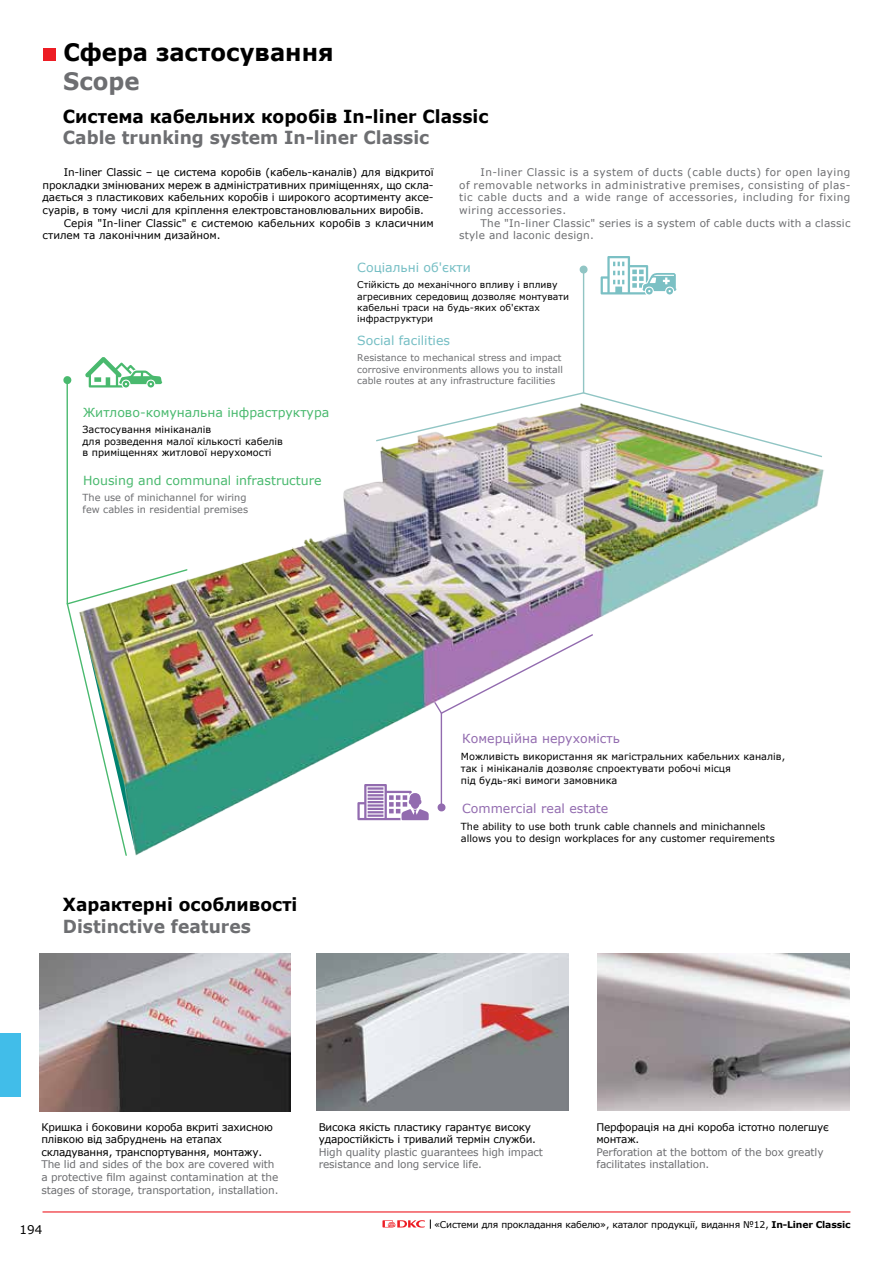
<style>
.page{position:relative;width:893px;height:1263px;background:#fff}
.page>*{position:absolute;margin:0;border:0;box-sizing:border-box;transform-origin:0 0}
.t1{font:700 24px "Verdana";color:#000;scale:.95 1}
.t2{font:700 24px "Verdana";color:#6d6e71;scale:.95 1}
.t3{font:700 18px "Verdana";color:#000;scale:.95 1}
.t4{font:700 18px "Verdana";color:#6d6e71;scale:.95 1}
.t5{font:12.6px "Verdana";color:#49b96e}
.t6{font:12.6px "Verdana";color:#926baf}
.t7{font:12.6px "Verdana";color:#75bec4}
.t8{font:12px "Verdana";color:#000}
.t9{font:10.5px/12.6px "Verdana";letter-spacing:-.01em;color:#000}
.t10{font:10.5px/12.6px "Verdana";letter-spacing:-.01em;color:#6d6e71}
.t11{font:10.5px/12.6px "Verdana";letter-spacing:.02em;color:#6d6e71}
.t12{font:9.75px/11.7px "Verdana";color:#000}
.t13{font:9.75px/11.7px "Verdana";color:#6d6e71}
.t14{font:9.3px/11.1px "Verdana";color:#000}
.t15{font:9.3px/11.1px "Verdana";color:#6d6e71}
.t16{font:9.3px "Verdana";letter-spacing:-.02em;color:#000}
.s1{font-weight:700}
</style>
<div class="page">
<hr style="left:43px;top:1211px;width:807px;height:1px;background:#ed1d24">
<div style="left:0;top:1033px;width:21px;height:64px;background:#41bde9"></div>
<svg style="left:382px;top:1219px;width:49px;height:10px"></svg>
<div style="left:43px;top:48px;width:13px;height:13px;background:#ed1d24"></div>
<svg style="left:579px;top:256px;width:98px;height:118px"></svg>
<svg style="left:63px;top:357px;width:88px;height:287px"></svg>
<img style="left:76px;top:374px;width:748px;height:482px">
<img style="left:39px;top:953px;width:252px;height:158px">
<img style="left:316px;top:953px;width:252px;height:157px">
<img style="left:598px;top:953px;width:251px;height:157px">
<h1 class="t1" style="left:63px;top:35px;width:286px">Сфера застосування</h1>
<h1 class="t2" style="left:63px;top:64px;width:82px">Scope</h1>
<h2 class="t3" style="left:63px;top:103px;width:449px">Система кабельних коробів In-liner Classic</h2>
<h2 class="t4" style="left:63px;top:125px;width:387px">Cable trunking system In-liner Classic</h2>
<p class="t9" style="left:64px;top:166px;width:371px">In-liner Classic – це система коробів (кабель-каналів) для відкритої</p>
<p class="t9" style="left:43px;top:179px;width:393px">прокладки змінюваних мереж в адміністративних приміщеннях, що скла-</p>
<p class="t9" style="left:43px;top:191px;width:393px">дається з пластикових кабельних коробів і широкого асортименту аксе-</p>
<p class="t9" style="left:43px;top:204px;width:383px">суарів, в тому числі для кріплення електровстановлювальних виробів.</p>
<p class="t9" style="left:64px;top:216px;width:371px">Серія "In-liner Classic" є системою кабельних коробів з класичним</p>
<p class="t9" style="left:43px;top:229px;width:180px">стилем та лаконічним дизайном.</p>
<p class="t10" style="left:459px;top:166px;width:393px;text-align:justify;text-indent:21px">In-liner Classic is a system of ducts (cable ducts) for open laying of removable networks in administrative premises, consisting of plas&shy;tic cable ducts and a wide range of accessories, including for fixing wiring accessories.</p>
<p class="t11" style="left:459px;top:216px;width:393px;text-indent:21px">The "In-liner Classic" series is a system of cable ducts with a classic style and laconic design.</p>
<p class="t5" style="left:83px;top:403px;width:248px">Житлово-комунальна інфраструктура</p>
<p class="t12" style="left:83px;top:423px;width:202px">Застосування мініканалів<br>для розведення малої кількості кабелів в приміщеннях житлової нерухомості</p>
<p class="t5" style="left:83px;top:472px;width:240px">Housing and communal infrastructure</p>
<p class="t13" style="left:83px;top:492px;width:167px">The use of minichannel for wiring few cables in residential premises</p>
<p class="t7" style="left:357px;top:259px;width:115px">Соціальні об'єкти</p>
<p class="t14" style="left:357px;top:279px;width:213px">Стійкість до механічного впливу і впливу агресивних середовищ дозволяє монтувати кабельні траси на будь-яких об'єктах інфраструктури</p>
<p class="t7" style="left:357px;top:332px;width:94px">Social facilities</p>
<p class="t15" style="left:357px;top:352px;width:207px">Resistance to mechanical stress and impact corrosive environments allows you to install cable routes at any infrastructure facilities</p>
<h2 class="t3" style="left:63px;top:892px;width:248px">Характерні особливості</h2>
<h2 class="t4" style="left:63px;top:913px;width:199px">Distinctive features</h2>
<p class="t6" style="left:462px;top:729px;width:159px">Комерційна нерухомість</p>
<p class="t12" style="left:461px;top:751px;width:326px">Можливість використання як магістральних кабельних каналів, так і мініканалів дозволяє спроектувати робочі місця<br>під будь-які вимоги замовника</p>
<p class="t6" style="left:462px;top:799px;width:148px">Commercial real estate</p>
<p class="t12" style="left:461px;top:821px;width:315px">The ability to use both trunk cable channels and minichannels allows you to design workplaces for any customer requirements</p>
<p class="t9" style="left:41px;top:1120px;width:233px">Кришка і боковини короба вкриті захисною плівкою від забруднень на етапах складування, транспортування, монтажу.</p>
<p class="t10" style="left:41px;top:1158px;width:239px">The lid and sides of the box are covered with a protective film against contamination at the stages of storage, transportation, installation.</p>
<p class="t8" style="left:20px;top:1221px;width:24px">194</p>
<p class="t9" style="left:319px;top:1120px;width:219px">Висока якість пластику гарантує високу ударостійкість і тривалий термін служби.</p>
<p class="t10" style="left:319px;top:1145px;width:226px">High quality plastic guarantees high impact resistance and long service life.</p>
<p class="t9" style="left:596px;top:1120px;width:234px">Перфорація на дні короба істотно полегшує монтаж.</p>
<p class="t10" style="left:596px;top:1145px;width:229px">Perforation at the bottom of the box greatly facilitates installation.</p>
<p class="t16" style="left:434px;top:1218px;width:418px">«Системи для прокладання кабелю», каталог продукції, видання №12, <span class="s1">In-Liner Classic</span></p>
</div>
